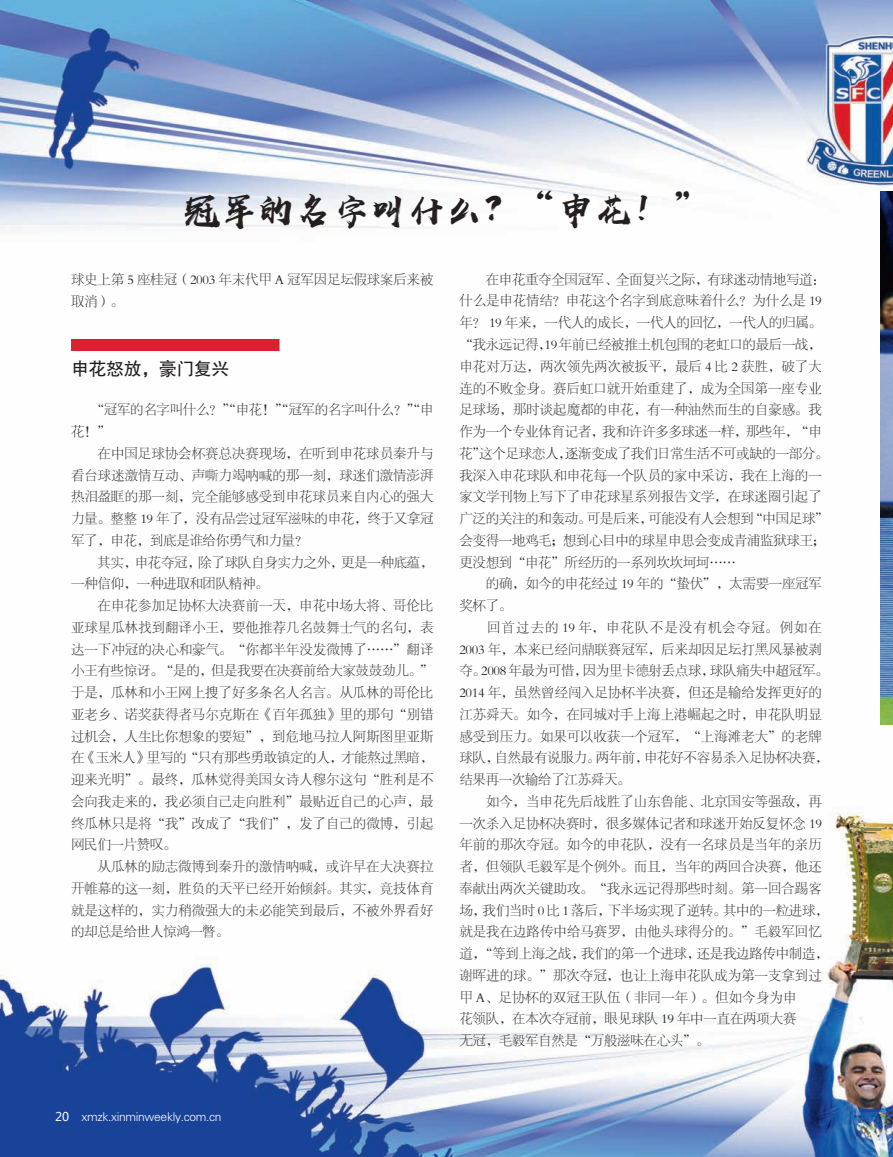
<style>
.page{position:relative;width:893px;height:1157px;background:#fff}
.page>*{position:absolute;margin:0;border:0;box-sizing:border-box;transform-origin:0 0}
.t1{font:37.5px "HY Shang Wei Shou Shu W";color:#231f20}
.t2{font:18px "FZHTJW GB1 0";letter-spacing:-.025em;color:#231f20}
.t3{font:13.5px/21.8px "FZSYJW GB1 0";letter-spacing:-.005em;color:#231f20}
.t4{font:12px "FZXH1 JW GB1 0";letter-spacing:-.025em;color:#fff}
.s1{font-family:"Microsoft Ya Hei"}
</style>
<div class="page">
<img style="left:0;top:0;width:893px;height:1157px">
<div style="left:71px;top:339px;width:208px;height:12px;background:#da2031"></div>
<img style="left:880px;top:191px;width:13px;height:534px">
<h1 class="t1" style="left:183px;top:186px;width:526px">冠军的名字叫什么？“申花！”</h1>
<p class="t3" style="left:71px;top:269px;width:364px">球史上第 5 座桂冠（2003 年末代甲 A 冠军因足坛假球案后来被取消）。</p>
<h2 class="t2" style="left:71px;top:358px;width:160px">申花怒放，豪门复兴</h2>
<p class="t3" style="left:71px;top:399px;width:364px">　　“冠军的名字叫什么？”“申花！”“冠军的名字叫什么？”“申花！”<br>　　在中国足球协会杯赛总决赛现场，在听到申花球员秦升与看台球迷激情互动、声嘶力竭呐喊的那一刻，球迷们激情澎湃热泪盈眶的那一刻，完全能够感受到申花球员来自内心的强大力量。整整 19 年了，没有品尝过冠军滋味的申花，终于又拿冠军了，申花，到底是谁给你勇气和力量？<br>　　其实，申花夺冠，除了球队自身实力之外，更是一种底蕴，一种信仰，一种进取和团队精神。<br>　　在申花参加足协杯大决赛前一天，申花中场大将、哥伦比亚球星瓜林找到翻译小王，要他推荐几名鼓舞士气的名句，表达一下冲冠的决心和豪气。“你都半年没发微博了……”翻译小王有些惊讶。“是的，但是我要在决赛前给大家鼓鼓劲儿。”于是，瓜林和小王网上搜了好多条名人名言。从瓜林的哥伦比亚老乡、诺奖获得者马尔克斯在《百年孤独》里的那句“别错过机会，人生比你想象的要短”，到危地马拉人阿斯图里亚斯在《玉米人》里写的“只有那些勇敢镇定的人，才能熬过黑暗，迎来光明”。最终，瓜林觉得美国女诗人穆尔这句“胜利是不会向我走来的，我必须自己走向胜利”最贴近自己的心声，最终瓜林只是将“我”改成了“我们”，发了自己的微博，引起网民们一片赞叹。<br>　　从瓜林的励志微博到秦升的激情呐喊，或许早在大决赛拉开帷幕的这一刻，胜负的天平已经开始倾斜。其实，竞技体育就是这样的，实力稍微强大的未必能笑到最后，不被外界看好的却总是给世人惊鸿一瞥。</p>
<p class="t4" style="left:55px;top:1109px;width:168px"><span class="s1">20</span> xmzk.xinminweekly.com.cn</p>
<p class="t3" style="left:459px;top:268px;width:371px">　　在申花重夺全国冠军、全面复兴之际，有球迷动情地写道：什么是申花情结？申花这个名字到底意味着什么？为什么是 19年？ 19 年来，一代人的成长，一代人的回忆，一代人的归属。“我永远记得，19年前已经被推土机包围的老虹口的最后一战，申花对万达，两次领先两次被扳平，最后 4 比 2 获胜，破了大连的不败金身。赛后虹口就开始重建了，成为全国第一座专业足球场，那时谈起魔都的申花，有一种油然而生的自豪感。我作为一个专业体育记者，我和许许多多球迷一样，那些年，“申花”这个足球恋人，逐渐变成了我们日常生活不可或缺的一部分。我深入申花球队和申花每一个队员的家中采访，我在上海的一家文学刊物上写下了申花球星系列报告文学，在球迷圈引起了广泛的关注的和轰动。可是后来，可能没有人会想到“中国足球”会变得一地鸡毛；想到心目中的球星申思会变成青浦监狱球王；更没想到“申花”所经历的一系列坎坎坷坷……<br>　　的确，如今的申花经过 19 年的“蛰伏”，太需要一座冠军奖杯了。<br>　　回首过去的 19 年，申花队不是没有机会夺冠。例如在<br>2003 年，本来已经问鼎联赛冠军，后来却因足坛打黑风暴被剥夺。2008 年最为可惜，因为里卡德射丢点球，球队痛失中超冠军。<br>2014 年，虽然曾经闯入足协杯半决赛，但还是输给发挥更好的江苏舜天。如今，在同城对手上海上港崛起之时，申花队明显感受到压力。如果可以收获一个冠军，“上海滩老大”的老牌球队，自然最有说服力。两年前，申花好不容易杀入足协杯决赛，结果再一次输给了江苏舜天。<br>　　如今，当申花先后战胜了山东鲁能、北京国安等强敌，再一次杀入足协杯决赛时，很多媒体记者和球迷开始反复怀念 19年前的那次夺冠。如今的申花队，没有一名球员是当年的亲历者，但领队毛毅军是个例外。而且，当年的两回合决赛，他还奉献出两次关键助攻。“我永远记得那些时刻。第一回合踢客场，我们当时 0 比 1 落后，下半场实现了逆转。其中的一粒进球，就是我在边路传中给马赛罗，由他头球得分的。”毛毅军回忆道，“等到上海之战，我们的第一个进球，还是我边路传中制造，谢晖进的球。”那次夺冠，也让上海申花队成为第一支拿到过甲 A、足协杯的双冠王队伍（非同一年）。但如今身为申<br>花领队，在本次夺冠前，眼见球队 19 年中一直在两项大赛<br>无冠，毛毅军自然是“万般滋味在心头”。</p>
</div>
